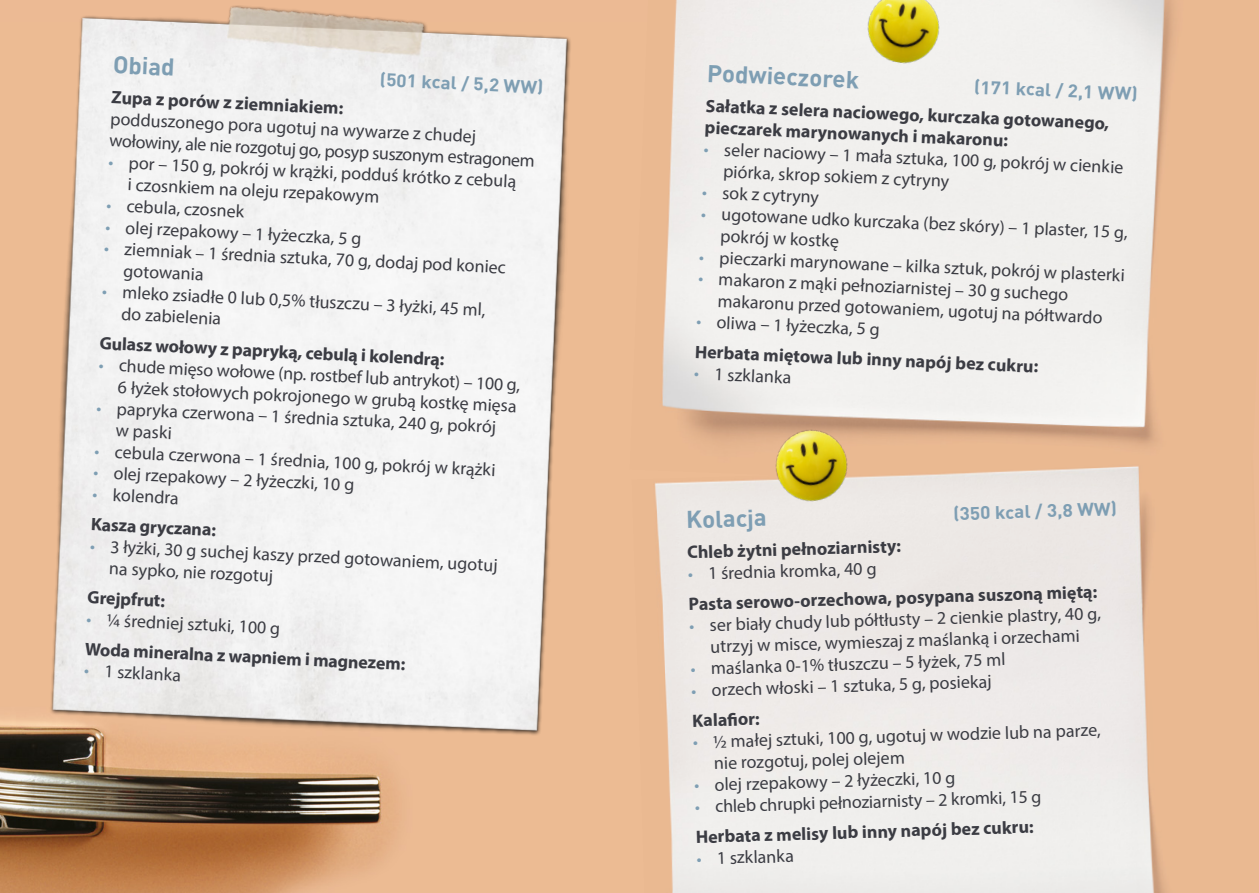
<style>
.page{position:relative;width:1259px;height:893px;background:#fff}
.page>*{position:absolute;margin:0;border:0;box-sizing:border-box;transform-origin:0 0}
.t1{font:700 24px "DIN Pro";color:#7e9eb3}
.t2{font:18px/21.8px "Myriad Pro";color:#3b3c43}
.t3{font:700 18px/21.1px "Myriad Pro";color:#3b3c43}
.t4{font:700 18px "DIN Pro";color:#7e9eb3;scale:1.05 1}
.s1{color:#7e9eb3}
.s2{font-weight:400;color:#7e9eb3}
.s3{font-weight:400}
.s4{font-weight:700}
</style>
<div class="page">
<img style="left:0;top:23px;width:632px;height:870px">
<img style="left:630px;top:0;width:629px;height:494px">
<img style="left:632px;top:461px;width:627px;height:432px">
<img style="left:847px;top:0;width:113px;height:89px">
<img style="left:755px;top:411px;width:118px;height:117px">
<img style="left:35px;top:0;width:549px;height:756px">
<h1 class="t1" style="left:114px;top:48px;width:63px;rotate:3deg">Obiad</h1>
<p class="t4" style="left:381px;top:67px;width:157px;rotate:3deg">(501 kcal / 5,2 WW)</p>
<p class="t3" style="left:112px;top:85px;width:234px;rotate:3deg">Zupa z porów z ziemniakiem:</p>
<p class="t2" style="left:111px;top:107px;width:427px;rotate:3deg">podduszonego pora ugotuj na wywarze z chudej wołowiny, ale nie rozgotuj go, posyp suszonym estragonem</p>
<p class="t2" style="left:129px;top:151px;width:389px;text-indent:-20px;rotate:3deg"><span class="s1">•</span> por – 150 g, pokrój w krążki, podduś krótko z cebulą i czosnkiem na oleju rzepakowym</p>
<p class="t2" style="left:107px;top:193px;width:140px;rotate:3deg"><span class="s1">•</span> cebula, czosnek</p>
<p class="t2" style="left:106px;top:215px;width:258px;rotate:3deg"><span class="s1">•</span> olej rzepakowy – 1 łyżeczka, 5 g</p>
<p class="t2" style="left:125px;top:237px;width:383px;line-height:22.2px;text-indent:-20px;rotate:3deg"><span class="s1">•</span> ziemniak – 1 średnia sztuka, 70 g, dodaj pod koniec gotowania</p>
<p class="t2" style="left:123px;top:280px;width:365px;line-height:22.2px;text-indent:-20px;rotate:3deg"><span class="s1">•</span> mleko zsiadłe 0 lub 0,5% tłuszczu – 3 łyżki, 45 ml, do zabielenia</p>
<p class="t3" style="left:100px;top:331px;width:346px;rotate:3deg">Gulasz wołowy z papryką, cebulą i kolendrą:</p>
<p class="t2" style="left:99px;top:352px;width:423px;text-align:right;rotate:3deg"><span class="s1">•</span> chude mięso wołowe (np. rostbef lub antrykot) – 100 g,<br>6 łyżek stołowych pokrojonego w grubą kostkę mięsa</p>
<p class="t2" style="left:118px;top:396px;width:381px;line-height:22.4px;text-indent:-20px;rotate:3deg"><span class="s1">•</span> papryka czerwona – 1 średnia sztuka, 240 g, pokrój w paski</p>
<p class="t2" style="left:95px;top:439px;width:403px;rotate:3deg"><span class="s1">•</span> cebula czerwona – 1 średnia, 100 g, pokrój w krążki</p>
<p class="t2" style="left:94px;top:461px;width:263px;rotate:3deg"><span class="s1">•</span> olej rzepakowy – 2 łyżeczki, 10 g</p>
<p class="t3" style="left:93px;top:478px;width:127px;line-height:30px;rotate:3deg"><span class="s2">•</span> <span class="s3">kolendra<br></span>Kasza gryczana:</p>
<p class="t2" style="left:111px;top:534px;width:389px;text-indent:-20px;rotate:3deg"><span class="s1">•</span> 3 łyżki, 30 g suchej kaszy przed gotowaniem, ugotuj na sypko, nie rozgotuj</p>
<p class="t3" style="left:88px;top:586px;width:79px;rotate:3deg">Grejpfrut:</p>
<p class="t3" style="left:87px;top:603px;width:322px;line-height:29.8px;rotate:3deg"><span class="s2">•</span> <span class="s3">¼ średniej sztuki, 100 g<br></span>Woda mineralna z wapniem i magnezem:</p>
<p class="t2" style="left:85px;top:659px;width:99px;rotate:3deg"><span class="s1">•</span> 1 szklanka</p>
<h1 class="t1" style="left:707px;top:57px;width:154px;rotate:2deg">Podwieczorek</h1>
<p class="t4" style="left:974px;top:75px;width:157px;rotate:2deg">(171 kcal / 2,1 WW)</p>
<p class="t3" style="left:706px;top:96px;width:405px;rotate:2deg">Sałatka z selera naciowego, kurczaka gotowanego, pieczarek marynowanych i makaronu:</p>
<p class="t2" style="left:724px;top:141px;width:401px;line-height:20.9px;text-indent:-20px;rotate:2deg"><span class="s1">•</span> seler naciowy – 1 mała sztuka, 100 g, pokrój w cienkie piórka, skrop sokiem z cytryny</p>
<p class="t2" style="left:702px;top:181px;width:118px;rotate:2deg"><span class="s1">•</span> sok z cytryny</p>
<p class="t2" style="left:721px;top:206px;width:408px;line-height:20.2px;text-indent:-20px;rotate:2deg"><span class="s1">•</span> ugotowane udko kurczaka (bez skóry) – 1 plaster, 15 g, pokrój w kostkę</p>
<p class="t2" style="left:699px;top:247px;width:427px;rotate:2deg"><span class="s1">•</span> pieczarki marynowane – kilka sztuk, pokrój w plasterki</p>
<p class="t2" style="left:718px;top:270px;width:387px;text-indent:-20px;rotate:2deg"><span class="s1">•</span> makaron z mąki pełnoziarnistej – 30 g suchego makaronu przed gotowaniem, ugotuj na półtwardo</p>
<p class="t3" style="left:696px;top:306px;width:345px;line-height:30.8px;rotate:2deg"><span class="s2">•</span> <span class="s3">oliwa – 1 łyżeczka, 5 g<br></span>Herbata miętowa lub inny napój bez cukru:</p>
<p class="t2" style="left:694px;top:362px;width:99px;rotate:2deg"><span class="s1">•</span> 1 szklanka</p>
<h1 class="t1" style="left:685px;top:504px;width:82px;rotate:-2deg">Kolacja</h1>
<p class="t4" style="left:953px;top:502px;width:157px;rotate:-2deg">(350 kcal / 3,8 WW)</p>
<p class="t3" style="left:687px;top:542px;width:215px;rotate:-2deg">Chleb żytni pełnoziarnisty:</p>
<p class="t3" style="left:687px;top:559px;width:410px;line-height:30.6px;rotate:-2deg"><span class="s2">•</span> <span class="s3">1 średnia kromka, 40 g<br></span>Pasta serowo-orzechowa, posypana suszoną miętą:</p>
<p class="t2" style="left:689px;top:616px;width:413px;text-align:center;rotate:-2deg"><span class="s1">•</span> ser biały chudy lub półtłusty – 2 cienkie plastry, 40 g, utrzyj w misce, wymieszaj z maślanką i orzechami</p>
<p class="t2" style="left:690px;top:658px;width:316px;rotate:-2deg"><span class="s1">•</span> maślanka 0-1% tłuszczu – 5 łyżek, 75 ml</p>
<p class="t2" style="left:691px;top:676px;width:302px;line-height:29.5px;rotate:-2deg"><span class="s1">•</span> orzech włoski – 1 sztuka, 5 g, posiekaj<br><span class="s4">Kalafi or:</span></p>
<p class="t2" style="left:713px;top:731px;width:389px;line-height:21.1px;text-indent:-20px;rotate:-2deg"><span class="s1">•</span> ½ małej sztuki, 100 g, ugotuj w wodzie lub na parze, nie rozgotuj, polej olejem</p>
<p class="t2" style="left:694px;top:775px;width:263px;rotate:-2deg"><span class="s1">•</span> olej rzepakowy – 2 łyżeczki, 10 g</p>
<p class="t2" style="left:694px;top:792px;width:348px;line-height:30px;rotate:-2deg"><span class="s1">•</span> chleb chrupki pełnoziarnisty – 2 kromki, 15 g<br><span class="s4">Herbata z melisy lub inny napój bez cukru:</span></p>
<p class="t2" style="left:696px;top:848px;width:99px;rotate:-2deg"><span class="s1">•</span> 1 szklanka</p>
</div>
